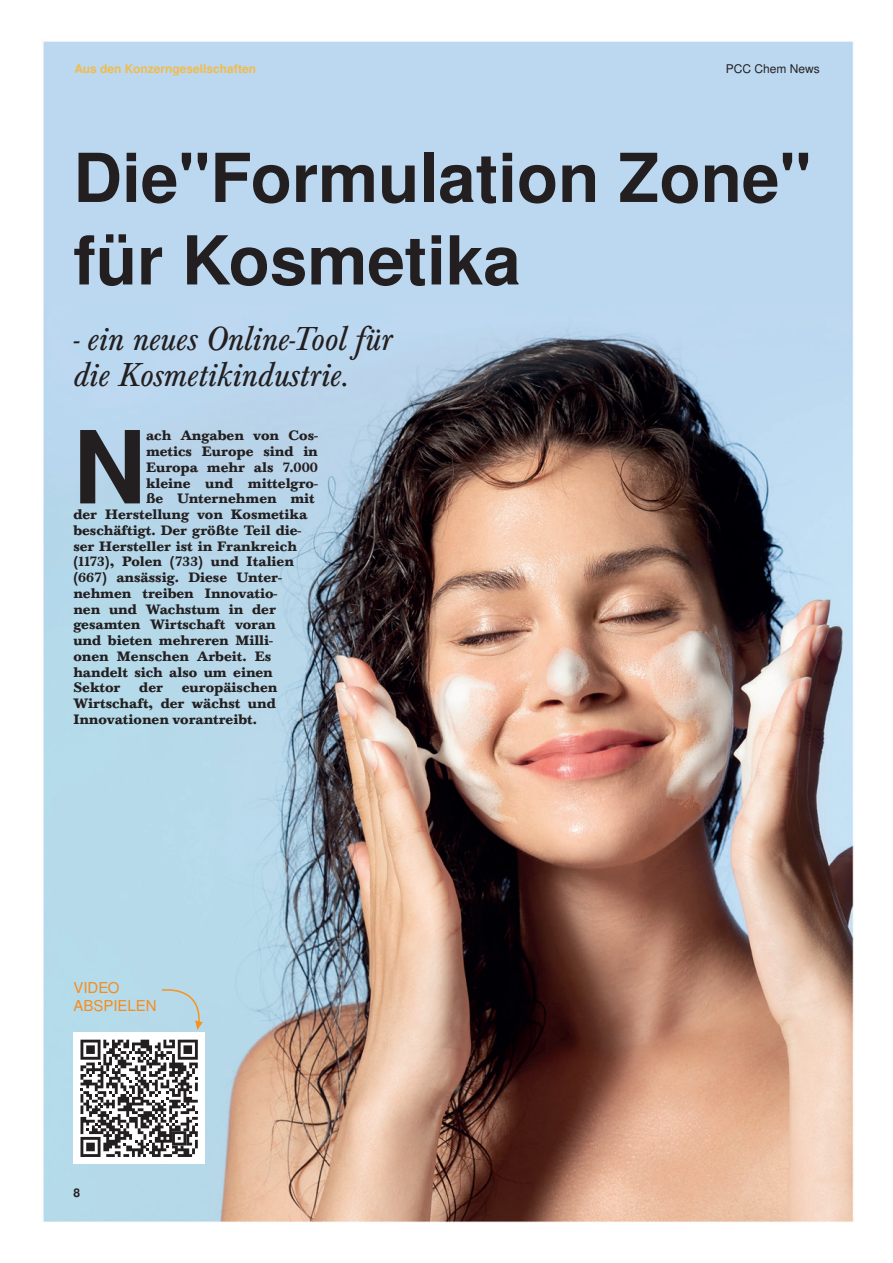
<style>
.page{position:relative;width:893px;height:1263px;background:#fff}
.page>*{position:absolute;margin:0;border:0;box-sizing:border-box;transform-origin:0 0}
.t1{font:700 100.65px "Nimbus San LOT";color:#231f20}
.t2{font:700 67.5px/82.5px "Nimbus San LOT";color:#231f20}
.t3{font:italic 34.5px/36px "Baskerville TOT";color:#231f20}
.t4{font:15px/18px "Nimbus San LOT";color:#f68b1f}
.t5{font:700 14.25px/15.8px "Baskerville TOT";color:#231f20;text-align:justify}
.t6{font:700 12px "Nimbus San LOT";color:#f2bb49}
.t7{font:12px "Nimbus San LOT";color:#231f20}
.t8{font:700 12px "Nimbus San LOT";color:#231f20}
</style>
<div class="page">
<img style="left:42px;top:41px;width:812px;height:1182px">
<svg style="left:160px;top:984px;width:43px;height:46px;background:#bad5dd"></svg>
<div style="left:73px;top:1032px;width:132px;height:132px;background:#fff"></div>
<svg style="left:80px;top:1040px;width:118px;height:117px"></svg>
<p class="t6" style="left:74px;top:61px;width:183px">Aus den Konzerngesellschaften</p>
<p class="t7" style="left:726px;top:61px;width:95px">PCC Chem News</p>
<h2 class="t2" style="left:73px;top:139px;width:740px">Die"Formulation Zone" für Kosmetika</h2>
<h3 class="t3" style="left:73px;top:322px;width:320px">- ein neues Online-Tool für die Kosmetikindustrie.</h3>
<h1 class="t1" style="left:73px;top:408px;width:74px">N</h1>
<p class="t5" style="left:146px;top:428px;width:173px">ach Angaben von Cos-</p>
<p class="t5" style="left:146px;top:444px;width:173px">metics Europe sind in</p>
<p class="t5" style="left:146px;top:459px;width:173px">Europa mehr als 7.000</p>
<p class="t5" style="left:146px;top:475px;width:173px">kleine und mittelgro-</p>
<p class="t5" style="left:146px;top:491px;width:170px">ße Unternehmen mit</p>
<p class="t5" style="left:73px;top:507px;width:236px">der Herstellung von Kosmetika</p>
<p class="t5" style="left:73px;top:522px;width:229px">beschäftigt. Der größte Teil die-</p>
<p class="t5" style="left:73px;top:538px;width:225px">ser Hersteller ist in Frankreich</p>
<p class="t5" style="left:73px;top:554px;width:222px">(1173), Polen (733) und Italien</p>
<p class="t5" style="left:73px;top:570px;width:210px">(667) ansässig. Diese Unter-</p>
<p class="t5" style="left:73px;top:585px;width:206px">nehmen treiben Innovatio-</p>
<p class="t5" style="left:73px;top:601px;width:204px">nen und Wachstum in der</p>
<p class="t5" style="left:73px;top:617px;width:204px">gesamten Wirtschaft voran</p>
<p class="t5" style="left:73px;top:633px;width:201px">und bieten mehreren Milli-</p>
<p class="t5" style="left:73px;top:648px;width:200px">onen Menschen Arbeit. Es</p>
<p class="t5" style="left:73px;top:664px;width:201px">handelt sich also um einen</p>
<p class="t5" style="left:73px;top:680px;width:49px">Sektor</p>
<p class="t5" style="left:139px;top:680px;width:25px">der</p>
<p class="t5" style="left:73px;top:680px;width:206px;text-indent:108px">europäischen Wirtschaft, der wächst und Innovationen vorantreibt.</p>
<p class="t4" style="left:73px;top:979px;width:85px">VIDEO<br>ABSPIELEN</p>
<p class="t8" style="left:73px;top:1186px;width:8px">8</p>
</div>
